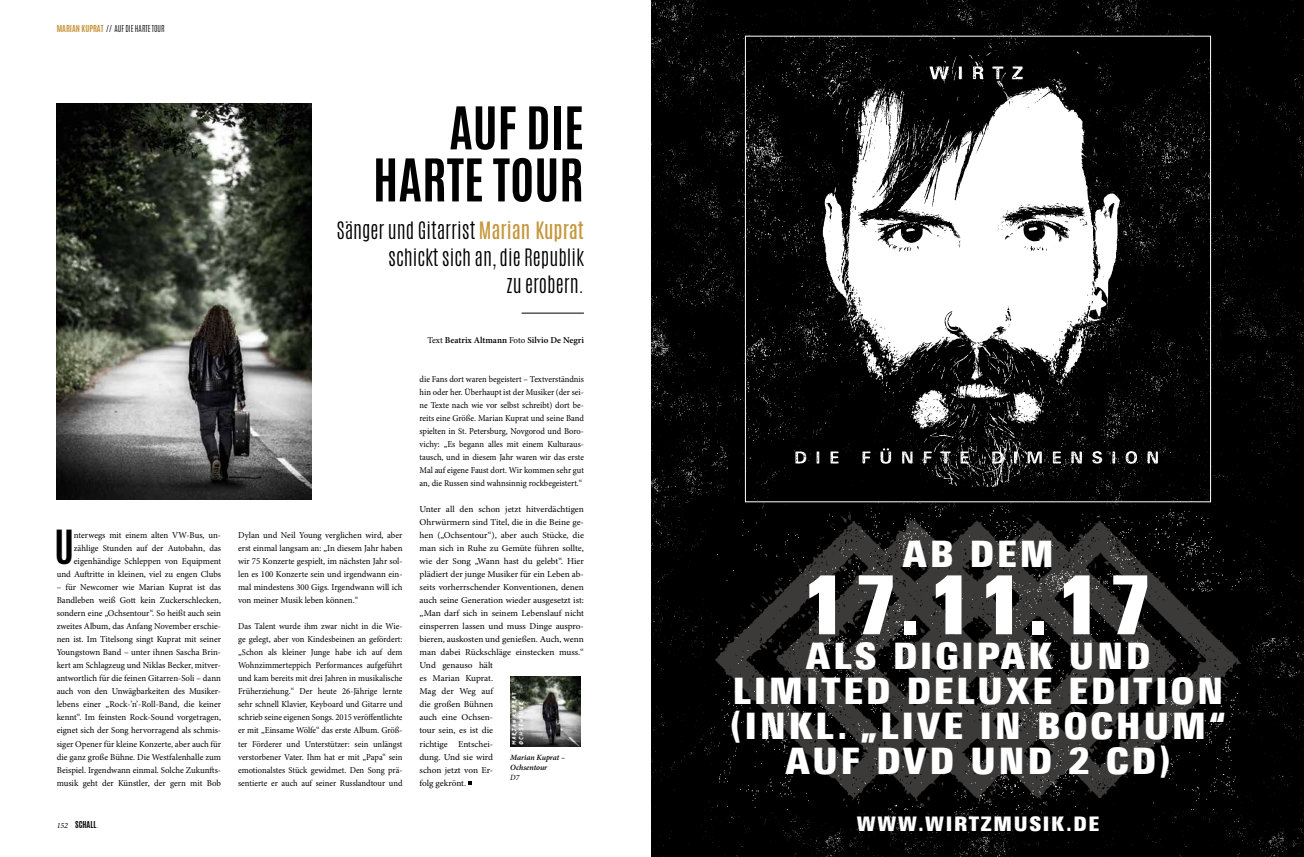
<style>
.page{position:relative;width:1304px;height:857px;background:#fff}
.page>*{position:absolute;margin:0;border:0;box-sizing:border-box;transform-origin:0 0}
.t1{font:81.3px "Univers Next Pro X Black Cond";color:#fff}
.t2{font:700 50px/52px "Antonio";color:#000;text-align:right}
.t3{font:700 39.3px "Antonio";color:#000}
.t4{font:36.4px/35px "Univers Next Pro X Black Cond";letter-spacing:.085em;color:#fff;text-align:center}
.t5{font:300 20px/27px "Antonio";color:#000;text-align:right}
.t6{font:20px "Univers Next Pro X Black Cond";letter-spacing:.085em;color:#fff}
.t7{font:9px/13px "Minion Pro";color:#000;text-align:justify}
.t8{font:9px/13px "Minion Pro";color:#000;text-align:justify;scale:.95 1}
.t9{font:600 9px "Minion Pro";color:#000}
.t10{font:300 8px "Antonio";color:#000}
.t11{font:italic 600 8px/10px "Minion Pro";letter-spacing:-.01em;color:#000}
.t12{font:700 8px "Antonio";color:#000}
.t13{font:italic 8px "Minion Pro";color:#000;scale:.96 1}
.s1{font-weight:700;color:#c6963b}
.s2{font-weight:400;color:#c6963b}
.s3{font-weight:400}
.s4{font-family:"Minion Pro";font-weight:400;font-style:italic}
.s5{color:#c6963b}
</style>
<div class="page">
<svg style="left:468px;top:781px;width:4px;height:3px"></svg>
<hr style="left:522px;top:313px;width:62px;height:1px;background:#000">
<img style="left:510px;top:676px;width:70px;height:69px">
<img style="left:57px;top:103px;width:255px;height:396px">
<img style="left:652px;top:0;width:652px;height:856px">
<img style="left:747px;top:38px;width:462px;height:461px">
<img style="left:716px;top:509px;width:524px;height:299px">
<p class="t10" style="left:57px;top:23px;width:109px"><span class="s1">MARIAN KUPRAT</span> // AUF DIE HARTE TOUR</p>
<h2 class="t2" style="left:373px;top:103px;width:213px">AUF DIE<br>HARTE TOUR</h2>
<h3 class="t5" style="left:337px;top:217px;width:249px">Sänger und Gitarrist <span class="s2">Marian Kuprat </span>schickt sich an, die Republik<br>zu erobern.</h3>
<h3 class="t3" style="left:54px;top:517px;width:21px">U</h3>
<p class="t7" style="left:57px;top:528px;width:166px;text-align:right">nterwegs mit einem alten VW-Bus, un&shy;zählige Stunden auf der Autobahn, das eigenhändige Schleppen von Equipment<br>und Auftritte in kleinen, viel zu engen Clubs</p>
<p class="t7" style="left:57px;top:580px;width:166px">– für Newcomer wie Marian Kuprat ist das Bandleben weiß Gott kein Zuckerschlecken, sondern eine „Ochsentour“. So heißt auch sein zweites Album, das Anfang November erschie&shy;nen ist. Im Titelsong singt Kuprat mit seiner Youngstown Band – unter ihnen Sascha Brin&shy;kert am Schlagzeug und Niklas Becker, mitver&shy;antwortlich für die feinen Gitarren-Soli – dann auch von den Unwägbarkeiten des Musiker&shy;lebens einer „Rock-’n’-Roll-Band, die keiner kennt“. Im feinsten Rock-Sound vorgetragen, eignet sich der Song hervorragend als schmis&shy;siger Opener für kleine Konzerte, aber auch für die ganz große Bühne. Die Westfalenhalle zum Beispiel. Irgendwann einmal. Solche Zukunfts&shy;musik geht der Künstler, der gern mit Bob</p>
<p class="t7" style="left:238px;top:528px;width:166px">Dylan und Neil Young verglichen wird, aber erst einmal langsam an: „In diesem Jahr haben wir 75 Konzerte gespielt, im nächsten Jahr sol&shy;len es 100 Konzerte sein und irgendwann ein&shy;mal mindestens 300 Gigs. Irgendwann will ich von meiner Musik leben können.“</p>
<p class="t8" style="left:238px;top:619px;width:175px">Das Talent wurde ihm zwar nicht in die Wie&shy;ge gelegt, aber von Kindesbeinen an gefördert: „Schon als kleiner Junge habe ich auf dem Wohnzimmerteppich Performances aufgeführt und kam bereits mit drei Jahren in musikalische Früherziehung.“ Der heute 26-Jährige lernte sehr schnell Klavier, Keyboard und Gitarre und schrieb seine eigenen Songs. 2015 veröffentlichte er mit „Einsame Wölfe“ das erste Album. Größ&shy;ter Förderer und Unterstützer: sein unlängst verstorbener Vater. Ihm hat er mit „Papa“ sein emotionalstes Stück gewidmet. Den Song prä&shy;sentierte er auch auf seiner Russlandtour und</p>
<p class="t9" style="left:427px;top:334px;width:158px"><span class="s3">Text</span> Beatrix Altmann <span class="s3">Foto</span> Silvio De Negri</p>
<p class="t8" style="left:420px;top:372px;width:175px">die Fans dort waren begeistert – Textverständnis hin oder her. Überhaupt ist der Musiker (der sei&shy;ne Texte nach wie vor selbst schreibt) dort be&shy;reits eine Größe. Marian Kuprat und seine Band spielten in St. Petersburg, Novgorod und Boro&shy;vichy: „Es begann alles mit einem Kulturaus&shy;tausch, und in diesem Jahr waren wir das erste Mal auf eigene Faust dort. Wir kommen sehr gut an, die Russen sind wahnsinnig rockbegeistert.“</p>
<p class="t7" style="left:420px;top:502px;width:166px;text-align:left">Unter all den schon jetzt hitverdächtigen<br>Ohrwürmern sind Titel, die in die Beine ge&shy;hen („Ochsentour“), aber auch Stücke, die man sich in Ruhe zu Gemüte führen sollte, wie der Song „Wann hast du gelebt“. Hier plädiert der junge Musiker für ein Leben ab&shy;seits vorherrschender Konventionen, denen auch seine Generation wieder ausgesetzt ist: „Man darf sich in seinem Lebenslauf nicht einsperren lassen und muss Dinge auspro&shy;bieren, auskosten und genießen. Auch, wenn man dabei Rückschläge einstecken muss.“<br>Und genauso hält<br>es Marian Kuprat.<br>Mag der Weg auf<br>die großen Bühnen<br>auch eine Ochsen-<br>tour sein, es ist die<br>richtige Entschei-<br>dung. Und sie wird<br>schon jetzt von Er-<br>folg gekrönt.</p>
<p class="t11" style="left:510px;top:751px;width:56px">Marian Kuprat –<br>Ochsentour</p>
<p class="t13" style="left:510px;top:771px;width:11px">D7</p>
<h3 class="t4" style="left:902px;top:536px;width:153px">AB DEM</h3>
<h1 class="t1" style="left:802px;top:554px;width:353px">17.11.17</h1>
<h3 class="t4" style="left:730px;top:638px;width:497px">ALS DIGIPAK UND<br>LIMITED DELUXE EDITION (INKL. „LIVE IN BOCHUM“<br>AUF DVD UND 2 CD)</h3>
<p class="t12" style="left:57px;top:818px;width:43px"><span class="s4">152</span> SCHALL<span class="s5">.</span></p>
<h3 class="t6" style="left:857px;top:810px;width:244px">WWW.WIRTZMUSIK.DE</h3>
</div>
